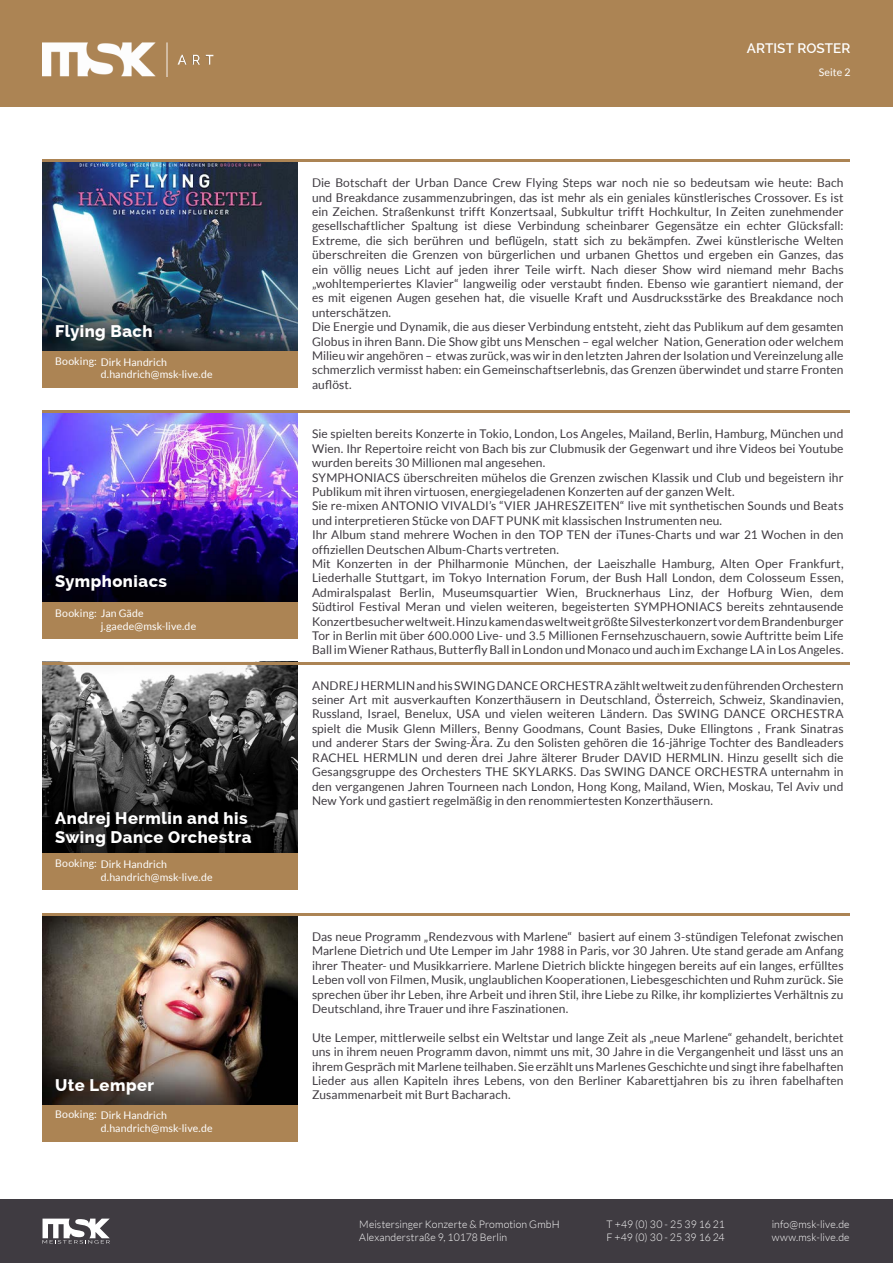
<style>
.page{position:relative;width:893px;height:1263px;background:#fff}
.page>*{position:absolute;margin:0;border:0;box-sizing:border-box;transform-origin:0 0}
.t1{font:800 16.5px/19.8px "Raleway";letter-spacing:.03em;color:#fff}
.t2{font:600 13.5px "Raleway";color:#fff}
.t3{font:12px/14.4px "Lato";letter-spacing:.005em;color:#3f3b41;text-align:justify}
.t4{font:10.5px/12.6px "Lato";letter-spacing:.01em;color:#fff}
.t5{font:300 10.5px/12.6px "Lato";letter-spacing:.01em;color:#fff}
</style>
<div class="page">
<img style="left:43px;top:915px;width:255px;height:189px">
<hr style="left:43px;top:913px;width:807px;height:2px;background:#ac8454">
<div style="left:43px;top:1104px;width:255px;height:37px;background:#ac8454"></div>
<img style="left:43px;top:664px;width:255px;height:189px">
<hr style="left:43px;top:662px;width:807px;height:2px;background:#ac8454">
<div style="left:43px;top:853px;width:255px;height:37px;background:#ac8454"></div>
<img style="left:43px;top:413px;width:255px;height:189px">
<hr style="left:43px;top:411px;width:807px;height:2px;background:#ac8454">
<div style="left:43px;top:602px;width:255px;height:37px;background:#ac8454"></div>
<img style="left:43px;top:162px;width:255px;height:189px">
<hr style="left:43px;top:159px;width:807px;height:3px;background:#ac8454">
<div style="left:43px;top:351px;width:255px;height:37px;background:#ac8454"></div>
<div style="left:0;top:1199px;width:893px;height:64px;background:#3f3b41"></div>
<svg style="left:43px;top:1218px;width:67px;height:25px"></svg>
<div style="left:0;top:0;width:893px;height:106px;background:#ac8454"></div>
<img style="left:43px;top:43px;width:171px;height:33px">
<h1 class="t1" style="left:55px;top:321px;width:99px">Flying Bach</h1>
<p class="t4" style="left:101px;top:355px;width:113px;text-indent:-45px">Booking: Dirk Handrich d.handrich@msk-live.de</p>
<h1 class="t1" style="left:55px;top:572px;width:113px">Symphoniacs</h1>
<p class="t4" style="left:101px;top:607px;width:97px;text-indent:-45px">Booking: Jan Gäde j.gaede@msk-live.de</p>
<h1 class="t1" style="left:55px;top:808px;width:198px">Andrej Hermlin and his<br>Swing Dance Orchestra</h1>
<p class="t4" style="left:101px;top:858px;width:113px;text-indent:-45px">Booking: Dirk Handrich d.handrich@msk-live.de</p>
<h1 class="t1" style="left:55px;top:1075px;width:100px">Ute Lemper</h1>
<p class="t4" style="left:101px;top:1109px;width:113px;text-indent:-45px">Booking: Dirk Handrich d.handrich@msk-live.de</p>
<p class="t2" style="left:747px;top:41px;width:105px">ARTIST ROSTER</p>
<p class="t4" style="left:819px;top:66px;width:33px">Seite 2</p>
<p class="t3" style="left:312px;top:176px;width:533px;text-align:left">Die Botschaft der Urban Dance Crew Flying Steps war noch nie so bedeutsam wie heute: Bach und Breakdance zusammenzubringen, das ist mehr als ein geniales künstlerisches Crossover. Es ist ein Zeichen. Straßenkunst trifft Konzertsaal, Subkultur trifft Hochkultur, In Zeiten zunehmender gesellschaftlicher Spaltung ist diese Verbindung scheinbarer Gegensätze ein echter Glücksfall:<br>Extreme, die sich berühren und beflügeln, statt sich zu bekämpfen. Zwei künstlerische Welten überschreiten die Grenzen von bürgerlichen und urbanen Ghettos und ergeben ein Ganzes, das ein völlig neues Licht auf jeden ihrer Teile wirft. Nach dieser Show wird niemand mehr Bachs „wohltemperiertes Klavier“ langweilig oder verstaubt finden. Ebenso wie garantiert niemand, der es mit eigenen Augen gesehen hat, die visuelle Kraft und Ausdrucksstärke des Breakdance noch unterschätzen.<br>Die Energie und Dynamik, die aus dieser Verbindung entsteht, zieht das Publikum auf dem gesamten Globus in ihren Bann. Die Show gibt uns Menschen – egal welcher Nation, Generation oder welchem Milieu wir angehören – etwas zurück, was wir in den letzten Jahren der Isolation und Vereinzelung alle schmerzlich vermisst haben: ein Gemeinschaftserlebnis, das Grenzen überwindet und starre Fronten auflöst.</p>
<p class="t3" style="left:312px;top:427px;width:533px;text-align:left">Sie spielten bereits Konzerte in Tokio, London, Los Angeles, Mailand, Berlin, Hamburg, München und Wien. Ihr Repertoire reicht von Bach bis zur Clubmusik der Gegenwart und ihre Videos bei Youtube wurden bereits 30 Millionen mal angesehen.<br>SYMPHONIACS überschreiten mühelos die Grenzen zwischen Klassik und Club und begeistern ihr Publikum mit ihren virtuosen, energiegeladenen Konzerten auf der ganzen Welt.<br>Sie re-mixen ANTONIO VIVALDI’s “VIER JAHRESZEITEN“ live mit synthetischen Sounds und Beats und interpretieren Stücke von DAFT PUNK mit klassischen Instrumenten neu.<br>Ihr Album stand mehrere Wochen in den TOP TEN der iTunes-Charts und war 21 Wochen in den offiziellen Deutschen Album-Charts vertreten.<br>Mit Konzerten in der Philharmonie München, der Laeiszhalle Hamburg, Alten Oper Frankfurt, Liederhalle Stuttgart, im Tokyo Internation Forum, der Bush Hall London, dem Colosseum Essen, Admiralspalast Berlin, Museumsquartier Wien, Brucknerhaus Linz, der Hofburg Wien, dem Südtirol Festival Meran und vielen weiteren, begeisterten SYMPHONIACS bereits zehntausende Konzertbesucher weltweit. Hinzu kamen das weltweit größte Silvesterkonzert vor dem Brandenburger Tor in Berlin mit über 600.000 Live- und 3.5 Millionen Fernsehzuschauern, sowie Auftritte beim Life Ball im Wiener Rathaus, Butterfly Ball in London und Monaco und auch im Exchange LA in Los Angeles.</p>
<p class="t3" style="left:312px;top:678px;width:533px">ANDREJ HERMLIN and his SWING DANCE ORCHESTRA zählt weltweit zu den führenden Orchestern seiner Art mit ausverkauften Konzerthäusern in Deutschland, Österreich, Schweiz, Skandinavien, Russland, Israel, Benelux, USA und vielen weiteren Ländern. Das SWING DANCE ORCHESTRA spielt die Musik Glenn Millers, Benny Goodmans, Count Basies, Duke Ellingtons , Frank Sinatras und anderer Stars der Swing-Ära. Zu den Solisten gehören die 16-jährige Tochter des Bandleaders RACHEL HERMLIN und deren drei Jahre älterer Bruder DAVID HERMLIN. Hinzu gesellt sich die Gesangsgruppe des Orchesters THE SKYLARKS. Das SWING DANCE ORCHESTRA unternahm in den vergangenen Jahren Tourneen nach London, Hong Kong, Mailand, Wien, Moskau, Tel Aviv und New York und gastiert regelmäßig in den renommiertesten Konzerthäusern.</p>
<p class="t3" style="left:312px;top:929px;width:533px">Das neue Programm „Rendezvous with Marlene“ basiert auf einem 3-stündigen Telefonat zwischen Marlene Dietrich und Ute Lemper im Jahr 1988 in Paris, vor 30 Jahren. Ute stand gerade am Anfang ihrer Theater- und Musikkarriere. Marlene Dietrich blickte hingegen bereits auf ein langes, erfülltes Leben voll von Filmen, Musik, unglaublichen Kooperationen, Liebesgeschichten und Ruhm zurück. Sie sprechen über ihr Leben, ihre Arbeit und ihren Stil, ihre Liebe zu Rilke, ihr kompliziertes Verhältnis zu Deutschland, ihre Trauer und ihre Faszinationen.</p>
<p class="t3" style="left:312px;top:1030px;width:533px">Ute Lemper, mittlerweile selbst ein Weltstar und lange Zeit als „neue Marlene“ gehandelt, berichtet uns in ihrem neuen Programm davon, nimmt uns mit, 30 Jahre in die Vergangenheit und lässt uns an ihrem Gespräch mit Marlene teilhaben. Sie erzählt uns Marlenes Geschichte und singt ihre fabelhaften Lieder aus allen Kapiteln ihres Lebens, von den Berliner Kabarettjahren bis zu ihren fabelhaften Zusammenarbeit mit Burt Bacharach.</p>
<p class="t5" style="left:359px;top:1218px;width:202px">Meistersinger Konzerte &amp; Promotion GmbH<br>Alexanderstraße 9, 10178 Berlin</p>
<p class="t5" style="left:607px;top:1218px;width:120px">T +49 (0) 30 - 25 39 16 21<br>F +49 (0) 30 - 25 39 16 24</p>
<p class="t5" style="left:772px;top:1218px;width:79px">info@msk-live.de www.msk-live.de</p>
</div>
